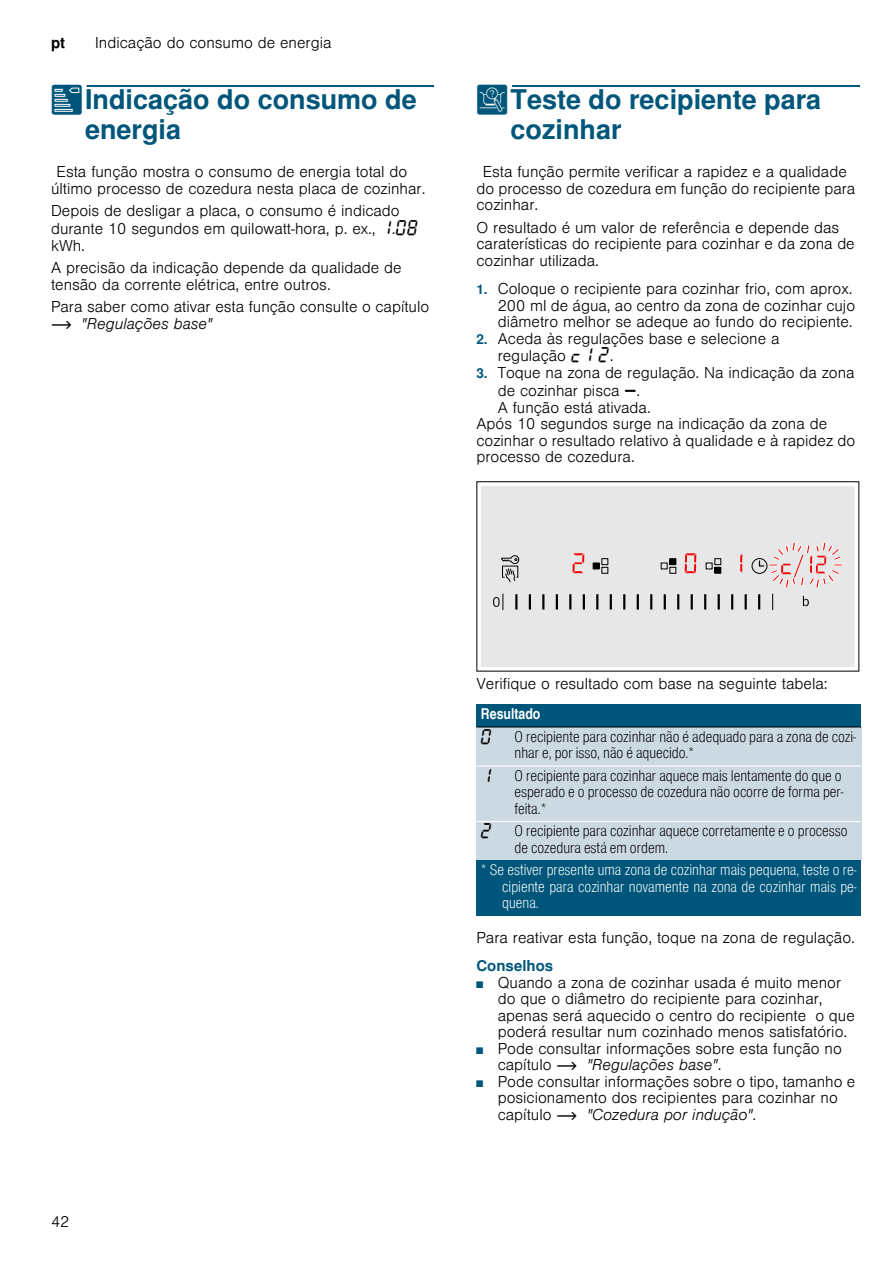
<style>
.page{position:relative;width:893px;height:1263px;background:#fff}
.page>*{position:absolute;margin:0;border:0;box-sizing:border-box;transform-origin:0 0}
.t1{font:700 27px/30px "Nimbus San L";color:#00567a}
.t2{font:16.5px "BSH Symb All";color:#000}
.t3{font:300 15px/16.5px "Nimbus San L";color:#000}
.t4{font:15px/16.5px "Nimbus San L Lig Con";color:#000}
.t5{font:15px/16.5px "Nimbus San L Lig Con";color:#fff;text-align:justify}
.t6{font:700 15px "Nimbus San L";color:#00567a}
.t7{font:15px "Nimbus San L Bol Con";color:#fff}
.t8{font:700 15px "Nimbus San L";color:#000}
.s1{font-family:"BSH Symb PG2";font-weight:400}
.s2{font-family:"BSH Symb All";font-weight:400;font-size:16.5px}
.s3{font-family:"BSH Symb PH1";font-weight:400}
.s4{font-style:italic}
.s5{font-weight:700;font-size:13.5px;color:#00567a}
.s6{font-family:"BSH Symb Gaggenau";font-weight:400;font-size:16.5px}
.s7{font-size:9px;color:#00567a}
</style>
<div class="page">
<div style="left:87px;top:85px;width:347px;height:2px;border:1px solid #00567a"></div>
<div style="left:512px;top:85px;width:347px;height:2px;border:1px solid #00567a"></div>
<div style="left:476px;top:704px;width:385px;height:23px;background:#00567a"></div>
<div style="left:476px;top:727px;width:34px;height:39px;background:#cbd9e3"></div>
<div style="left:510px;top:727px;width:351px;height:39px;background:#cbd9e3"></div>
<div style="left:476px;top:766px;width:34px;height:55px;background:#cbd9e3"></div>
<div style="left:510px;top:766px;width:351px;height:55px;background:#cbd9e3"></div>
<div style="left:476px;top:821px;width:34px;height:39px;background:#cbd9e3"></div>
<div style="left:510px;top:821px;width:351px;height:39px;background:#cbd9e3"></div>
<div style="left:476px;top:860px;width:385px;height:56px;background:#00567a"></div>
<hr style="left:476px;top:727px;width:385px;height:1px;background:#000">
<hr style="left:476px;top:765px;width:385px;height:1px;background:#fff">
<hr style="left:476px;top:821px;width:385px;height:1px;background:#fff">
<div style="left:481px;top:486px;width:374px;height:181px;background:#e7e7e7"></div>
<div style="left:476px;top:481px;width:383px;height:190px;border:1px solid #000"></div>
<svg style="left:705px;top:558px;width:16px;height:16px"></svg>
<div style="left:751px;top:558px;width:16px;height:16px;border:1px solid #000;border-radius:50%"></div>
<svg style="left:668px;top:558px;width:8px;height:16px"></svg>
<svg style="left:592px;top:558px;width:17px;height:16px"></svg>
<svg style="left:501px;top:554px;width:19px;height:28px"></svg>
<svg style="left:744px;top:594px;width:2px;height:15px"></svg>
<svg style="left:731px;top:594px;width:2px;height:15px"></svg>
<svg style="left:717px;top:594px;width:2px;height:15px"></svg>
<svg style="left:704px;top:594px;width:2px;height:15px"></svg>
<svg style="left:690px;top:594px;width:2px;height:15px"></svg>
<svg style="left:677px;top:594px;width:2px;height:15px"></svg>
<hr style="left:663px;top:594px;width:3px;height:15px;background:#000">
<svg style="left:650px;top:594px;width:2px;height:15px"></svg>
<hr style="left:636px;top:594px;width:3px;height:15px;background:#000">
<svg style="left:623px;top:594px;width:2px;height:15px"></svg>
<hr style="left:609px;top:594px;width:3px;height:15px;background:#000">
<svg style="left:596px;top:594px;width:2px;height:15px"></svg>
<hr style="left:582px;top:594px;width:3px;height:15px;background:#000">
<svg style="left:569px;top:594px;width:2px;height:15px"></svg>
<hr style="left:555px;top:594px;width:3px;height:15px;background:#000">
<svg style="left:542px;top:594px;width:2px;height:15px"></svg>
<svg style="left:529px;top:594px;width:2px;height:15px"></svg>
<svg style="left:515px;top:594px;width:2px;height:15px"></svg>
<svg style="left:493px;top:594px;width:10px;height:16px"></svg>
<svg style="left:758px;top:540px;width:85px;height:70px;background:#e4d7d7"></svg>
<svg style="left:731px;top:553px;width:11px;height:20px"></svg>
<svg style="left:572px;top:553px;width:12px;height:20px"></svg>
<svg style="left:684px;top:553px;width:12px;height:20px"></svg>
<p class="t8" style="left:51px;top:34px;width:16px">pt</p>
<p class="t3" style="left:95px;top:33px;width:238px">Indicação do consumo de energia</p>
<h1 class="t1" style="left:85px;top:84px;width:333px;text-indent:-34px"><span class="s1">[</span>Indicação do consumo de energia</h1>
<p class="t3" style="left:51px;top:162px;width:376px;text-indent:6px">Esta função mostra o consumo de energia total do último processo de cozedura nesta placa de cozinhar.</p>
<p class="t3" style="left:51px;top:201px;width:369px;line-height:17.2px">Depois de desligar a placa, o consumo é indicado durante 10 segundos em quilowatt-hora, p. ex., <span class="s2">‚</span>.<span class="s2">‹‰ </span>kWh.</p>
<p class="t3" style="left:51px;top:258px;width:352px">A precisão da indicação depende da qualidade de tensão da corrente elétrica, entre outros.</p>
<p class="t3" style="left:51px;top:297px;width:380px">Para saber como ativar esta função consulte o capítulo <span class="s3">~</span> <span class="s4">"Regulações base"</span></p>
<h1 class="t1" style="left:510px;top:84px;width:312px;text-indent:-34px"><span class="s1">t</span>Teste do recipiente para cozinhar</h1>
<p class="t3" style="left:476px;top:162px;width:380px;text-indent:6px">Esta função permite verificar a rapidez e a qualidade do processo de cozedura em função do recipiente para cozinhar.</p>
<p class="t3" style="left:476px;top:218px;width:380px">O resultado é um valor de referência e depende das caraterísticas do recipiente para cozinhar e da zona de cozinhar utilizada.</p>
<p class="t3" style="left:497px;top:279px;width:359px;text-indent:-21px"><span class="s5">1.</span> Coloque o recipiente para cozinhar frio, com aprox.<br>200 ml de água, ao centro da zona de cozinhar cujo diâmetro melhor se adeque ao fundo do recipiente.</p>
<p class="t3" style="left:497px;top:328px;width:283px;line-height:17.5px;text-indent:-21px"><span class="s5">2.</span> Aceda às regulações base e selecione a regulação <span class="s2">™‚ ƒ</span>.</p>
<p class="t3" style="left:476px;top:363px;width:379px"><span class="s5">3.</span> Toque na zona de regulação. Na indicação da zona</p>
<p class="t3" style="left:497px;top:381px;width:144px">de cozinhar pisca <span class="s6">A</span>.</p>
<p class="t3" style="left:497px;top:398px;width:154px">A função está ativada.</p>
<p class="t3" style="left:476px;top:414px;width:352px">Após 10 segundos surge na indicação da zona de</p>
<p class="t3" style="left:476px;top:431px;width:380px">cozinhar o resultado relativo à qualidade e à rapidez do</p>
<p class="t3" style="left:476px;top:447px;width:160px">processo de cozedura.</p>
<p class="t3" style="left:51px;top:1212px;width:20px">42</p>
<p class="t3" style="left:476px;top:674px;width:353px">Verifique o resultado com base na seguinte tabela:</p>
<p class="t7" style="left:481px;top:704px;width:61px">Resultado</p>
<p class="t2" style="left:481px;top:727px;width:13px">‹</p>
<p class="t4" style="left:514px;top:727px;width:343px">O recipiente para cozinhar não é adequado para a zona de cozi&shy;nhar e, por isso, não é aquecido.*</p>
<p class="t2" style="left:481px;top:766px;width:13px">‚</p>
<p class="t4" style="left:514px;top:766px;width:331px">O recipiente para cozinhar aquece mais lentamente do que o esperado e o processo de cozedura não ocorre de forma per&shy;feita.*</p>
<p class="t2" style="left:481px;top:822px;width:13px">ƒ</p>
<p class="t4" style="left:514px;top:822px;width:334px">O recipiente para cozinhar aquece corretamente e o processo de cozedura está em ordem.</p>
<p class="t5" style="left:502px;top:861px;width:356px;text-indent:-21px">* Se estiver presente uma zona de cozinhar mais pequena, teste o re&shy;cipiente para cozinhar novamente na zona de cozinhar mais pe&shy;quena.</p>
<p class="t3" style="left:476px;top:927px;width:380px">Para reativar esta função, toque na zona de regulação.</p>
<p class="t6" style="left:476px;top:956px;width:78px">Conselhos</p>
<p class="t3" style="left:497px;top:972px;width:358px;text-indent:-21px"><span class="s7">■</span> Quando a zona de cozinhar usada é muito menor do que o diâmetro do recipiente para cozinhar, apenas será aquecido o centro do recipiente o que poderá resultar num cozinhado menos satisfatório.</p>
<p class="t3" style="left:497px;top:1038px;width:345px;text-indent:-21px"><span class="s7">■</span> Pode consultar informações sobre esta função no capítulo <span class="s3">~</span> <span class="s4">"Regulações base"</span>.</p>
<p class="t3" style="left:497px;top:1071px;width:359px;text-indent:-21px"><span class="s7">■</span> Pode consultar informações sobre o tipo, tamanho e posicionamento dos recipientes para cozinhar no capítulo <span class="s3">~</span> <span class="s4">"Cozedura por indução"</span>.</p>
</div>
